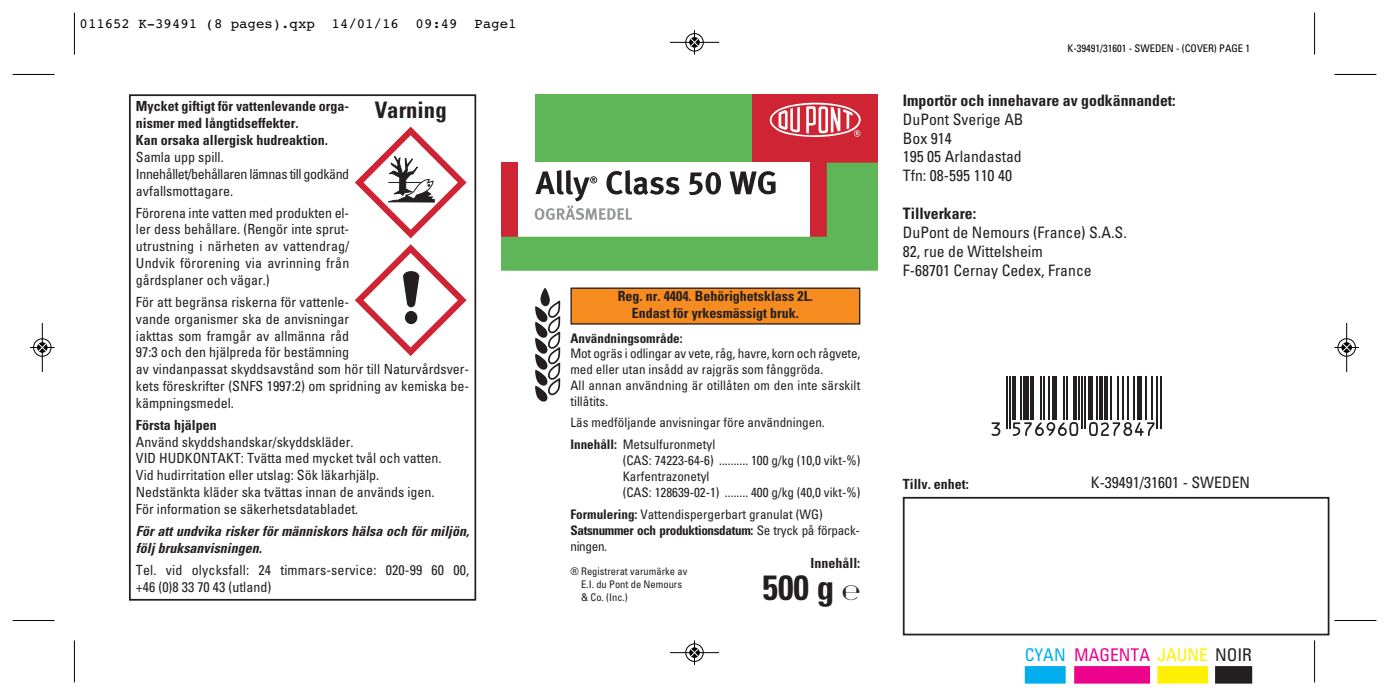
<style>
.page{position:relative;width:1389px;height:695px;background:#fff}
.page>*{position:absolute;margin:0;border:0;box-sizing:border-box;transform-origin:0 0}
.t1{font:700 condensed 35px "Univers LT Std";color:#231f20}
.t2{font:700 condensed 22.75px "Univers LT Std";color:#231f20}
.t3{font:condensed 17.5px "Univers LT Std";color:#ed028c}
.t4{font:condensed 15.75px/18.9px "Univers LT Std";color:#231f20}
.t5{font:700 condensed 15.75px "Univers LT Std";color:#231f20}
.t6{font:condensed 14px/16.8px "Univers LT Std";color:#231f20}
.t7{font:700 condensed 14px/16.8px "Univers LT Std";color:#231f20}
.t8{font:italic 700 condensed 14px/16.8px "Univers LT Std";color:#231f20}
.t9{font:condensed 14px/16.8px "Univers LT Std";letter-spacing:-.03em;color:#231f20}
.t10{font:14px "Courier";color:#000}
.t11{font:condensed 13.12px/15.8px "Univers LT Std";color:#231f20}
.t12{font:700 condensed 13.12px "Univers LT Std";color:#231f20}
.t13{font:condensed 10.5px/12.6px "Univers LT Std";color:#231f20}
.t14{font:condensed 10.5px "Univers LT Std";color:#000}
.s1{font-weight:700}
.s2{font-size:21px}
.s3{color:#00aeef}
.s4{color:#fff101}
.s5{color:#231f20}
</style>
<div class="page">
<div style="left:129px;top:94px;width:347px;height:506px;border:2px solid #231f20"></div>
<div style="left:903px;top:497px;width:426px;height:138px;border:2px solid #231f20"></div>
<div style="left:1215px;top:666px;width:37px;height:17px;background:#231f20"></div>
<div style="left:1025px;top:666px;width:41px;height:17px;background:#00aeef"></div>
<div style="left:1074px;top:666px;width:76px;height:17px;background:#ed028c"></div>
<div style="left:1157px;top:666px;width:51px;height:17px;background:#fff101"></div>
<div style="left:535px;top:94px;width:217px;height:69px;background:#5fb659"></div>
<div style="left:752px;top:94px;width:126px;height:69px;background:#ce2434"></div>
<svg style="left:769px;top:102px;width:92px;height:35px"></svg>
<svg style="left:501px;top:163px;width:377px;height:108px"></svg>
<svg style="left:535px;top:288px;width:26px;height:114px"></svg>
<div style="left:571px;top:288px;width:289px;height:36px;background:#f68b1f"></div>
<div style="left:570px;top:287px;width:290px;height:37px;border:1px solid #231f20"></div>
<svg style="left:992px;top:422px;width:8px;height:14px"></svg>
<hr style="left:1006px;top:376px;width:2px;height:52px;background:#231f20">
<hr style="left:1009px;top:376px;width:2px;height:52px;background:#231f20">
<hr style="left:1012px;top:376px;width:4px;height:44px;background:#231f20">
<hr style="left:1021px;top:376px;width:1px;height:44px;background:#231f20">
<div style="left:1024px;top:376px;width:5px;height:44px;background:#231f20"></div>
<hr style="left:1030px;top:376px;width:4px;height:44px;background:#231f20">
<hr style="left:1040px;top:376px;width:2px;height:44px;background:#231f20">
<hr style="left:1044px;top:376px;width:1px;height:44px;background:#231f20">
<hr style="left:1048px;top:376px;width:2px;height:44px;background:#231f20">
<div style="left:1052px;top:376px;width:5px;height:44px;background:#231f20"></div>
<hr style="left:1063px;top:376px;width:2px;height:44px;background:#231f20">
<hr style="left:1066px;top:376px;width:2px;height:44px;background:#231f20">
<svg style="left:1013px;top:422px;width:65px;height:14px"></svg>
<hr style="left:1073px;top:376px;width:3px;height:44px;background:#231f20">
<hr style="left:1078px;top:376px;width:2px;height:44px;background:#231f20">
<hr style="left:1081px;top:376px;width:2px;height:52px;background:#231f20">
<hr style="left:1084px;top:376px;width:2px;height:52px;background:#231f20">
<div style="left:1088px;top:376px;width:5px;height:44px;background:#231f20"></div>
<hr style="left:1096px;top:376px;width:2px;height:44px;background:#231f20">
<hr style="left:1099px;top:376px;width:4px;height:44px;background:#231f20">
<hr style="left:1104px;top:376px;width:4px;height:44px;background:#231f20">
<hr style="left:1111px;top:376px;width:1px;height:44px;background:#231f20">
<hr style="left:1117px;top:376px;width:2px;height:44px;background:#231f20">
<hr style="left:1122px;top:376px;width:2px;height:44px;background:#231f20">
<hr style="left:1127px;top:376px;width:2px;height:44px;background:#231f20">
<hr style="left:1134px;top:376px;width:1px;height:44px;background:#231f20">
<div style="left:1137px;top:376px;width:5px;height:44px;background:#231f20"></div>
<svg style="left:1089px;top:422px;width:66px;height:14px"></svg>
<hr style="left:1145px;top:376px;width:2px;height:44px;background:#231f20">
<hr style="left:1152px;top:376px;width:1px;height:44px;background:#231f20">
<hr style="left:1156px;top:376px;width:2px;height:52px;background:#231f20">
<hr style="left:1160px;top:376px;width:1px;height:52px;background:#231f20">
<svg style="left:355px;top:126px;width:112px;height:230px"></svg>
<hr style="left:74px;top:13px;width:1px;height:42px;background:#000">
<hr style="left:13px;top:74px;width:42px;height:1px;background:#000">
<hr style="left:1314px;top:13px;width:1px;height:42px;background:#000">
<hr style="left:1334px;top:74px;width:42px;height:1px;background:#000">
<hr style="left:74px;top:640px;width:1px;height:42px;background:#000">
<hr style="left:13px;top:620px;width:42px;height:1px;background:#000">
<hr style="left:1314px;top:640px;width:1px;height:42px;background:#000">
<hr style="left:1334px;top:620px;width:42px;height:1px;background:#000">
<div style="left:685px;top:33px;width:19px;height:19px;border:1px solid #fff;border-radius:50%"></div>
<hr style="left:670px;top:42px;width:49px;height:1px;background:#000">
<div style="left:686px;top:33px;width:17px;height:18px;border:1px solid #000;border-radius:50%"></div>
<svg style="left:690px;top:30px;width:9px;height:25px"></svg>
<div style="left:685px;top:643px;width:19px;height:18px;border:1px solid #fff;border-radius:50%"></div>
<hr style="left:670px;top:652px;width:49px;height:1px;background:#000">
<div style="left:686px;top:643px;width:17px;height:18px;border:1px solid #000;border-radius:50%"></div>
<svg style="left:690px;top:640px;width:9px;height:24px"></svg>
<div style="left:33px;top:338px;width:19px;height:19px;border:1px solid #fff;border-radius:50%"></div>
<hr style="left:42px;top:323px;width:1px;height:49px;background:#000">
<div style="left:33px;top:338px;width:18px;height:18px;border:1px solid #000;border-radius:50%"></div>
<svg style="left:30px;top:343px;width:25px;height:9px"></svg>
<div style="left:1337px;top:338px;width:19px;height:19px;border:1px solid #fff;border-radius:50%"></div>
<hr style="left:1346px;top:323px;width:1px;height:49px;background:#000">
<div style="left:1338px;top:338px;width:18px;height:18px;border:1px solid #000;border-radius:50%"></div>
<svg style="left:1334px;top:343px;width:25px;height:9px"></svg>
<p class="t10" style="left:80px;top:20px;width:438px">011652 K-39491 (8 pages).qxp 14/01/16 09:49 Page1</p>
<p class="t7" style="left:136px;top:99px;width:215px">Mycket giftigt för vattenlevande orga&shy;nismer med långtidseffekter.<br>Kan orsaka allergisk hudreaktion.</p>
<p class="t9" style="left:136px;top:150px;width:215px">Samla upp spill.<br>Innehållet/behållaren lämnas till godkänd avfallsmottagare.</p>
<p class="t6" style="left:136px;top:205px;width:215px;text-align:justify">Förorena inte vatten med produkten el&shy;ler dess behållare. (Rengör inte sprut&shy;utrustning i närheten av vattendrag/ Undvik förorening via avrinning från gårdsplaner och vägar.)</p>
<p class="t6" style="left:136px;top:295px;width:335px">För att begränsa riskerna för vattenle-<br>vande organismer ska de anvisningar<br>iakttas som framgår av allmänna råd<br>97:3 och den hjälpreda för bestämning<br>av vindanpassat skyddsavstånd som hör till Naturvårdsver&shy;kets föreskrifter (SNFS 1997:2) om spridning av kemiska be&shy;kämpningsmedel.</p>
<p class="t7" style="left:136px;top:417px;width:82px">Första hjälpen</p>
<p class="t6" style="left:136px;top:434px;width:307px">Använd skyddshandskar/skyddskläder.<br>VID HUDKONTAKT: Tvätta med mycket tvål och vatten.<br>Vid hudirritation eller utslag: Sök läkarhjälp.<br>Nedstänkta kläder ska tvättas innan de används igen.<br>För information se säkerhetsdatabladet.</p>
<p class="t8" style="left:136px;top:523px;width:335px">För att undvika risker för människors hälsa och för miljön, följ bruksanvisningen.</p>
<p class="t6" style="left:136px;top:562px;width:335px">Tel. vid olycksfall: 24 timmars-service: 020-99 60 00, +46 (0)8 33 70 43 (utland)</p>
<h2 class="t2" style="left:375px;top:101px;width:74px">Varning</h2>
<p class="t7" style="left:618px;top:288px;width:197px;text-align:center">Reg. nr. 4404. Behörighetsklass 2L.<br>Endast för yrkesmässigt bruk.</p>
<p class="t12" style="left:570px;top:333px;width:114px">Användningsområde:</p>
<p class="t11" style="left:570px;top:347px;width:291px">Mot ogräs i odlingar av vete, råg, havre, korn och rågvete, med eller utan insådd av rajgräs som fånggröda.<br>All annan användning är otillåten om den inte särskilt tillåtits.</p>
<p class="t11" style="left:570px;top:412px;width:256px;line-height:22.8px">Läs medföljande anvisningar före användningen.<br><span class="s1">Innehåll:</span> Metsulfuronmetyl</p>
<p class="t11" style="left:623px;top:454px;width:239px">(CAS: 74223-64-6) .......... 100 g/kg (10,0 vikt-%)<br>Karfentrazonetyl<br>(CAS: 128639-02-1) ........ 400 g/kg (40,0 vikt-%)</p>
<p class="t11" style="left:570px;top:508px;width:291px"><span class="s1">Formulering:</span> Vattendispergerbart granulat (WG)<br><span class="s1">Satsnummer och produktionsdatum:</span> Se tryck på förpack&shy;ningen.</p>
<p class="t13" style="left:581px;top:566px;width:108px;text-indent:-11px">® Registrerat varumärke av<br>E.I. du Pont de Nemours &amp; Co. (Inc.)</p>
<p class="t7" style="left:811px;top:555px;width:51px">Innehåll:</p>
<h1 class="t1" style="left:763px;top:574px;width:99px">500 g <span class="s2">℮</span></h1>
<p class="t14" style="left:1068px;top:44px;width:184px">K-39491/31601 - SWEDEN - (COVER) PAGE 1</p>
<p class="t5" style="left:903px;top:94px;width:274px">Importör och innehavare av godkännandet:</p>
<p class="t4" style="left:903px;top:111px;width:122px">DuPont Sverige AB<br>Box 914<br>195 05 Arlandastad<br>Tfn: 08-595 110 40</p>
<p class="t5" style="left:903px;top:208px;width:75px">Tillverkare:</p>
<p class="t4" style="left:903px;top:224px;width:225px">DuPont de Nemours (France) S.A.S.<br>82, rue de Wittelsheim<br>F-68701 Cernay Cedex, France</p>
<p class="t7" style="left:903px;top:477px;width:68px">Tillv. enhet:</p>
<p class="t4" style="left:1091px;top:474px;width:161px">K-39491/31601 - SWEDEN</p>
<p class="t3" style="left:1025px;top:648px;width:229px"><span class="s3">CYAN</span> MAGENTA <span class="s4">JAUNE</span> <span class="s5">NOIR</span></p>
</div>
